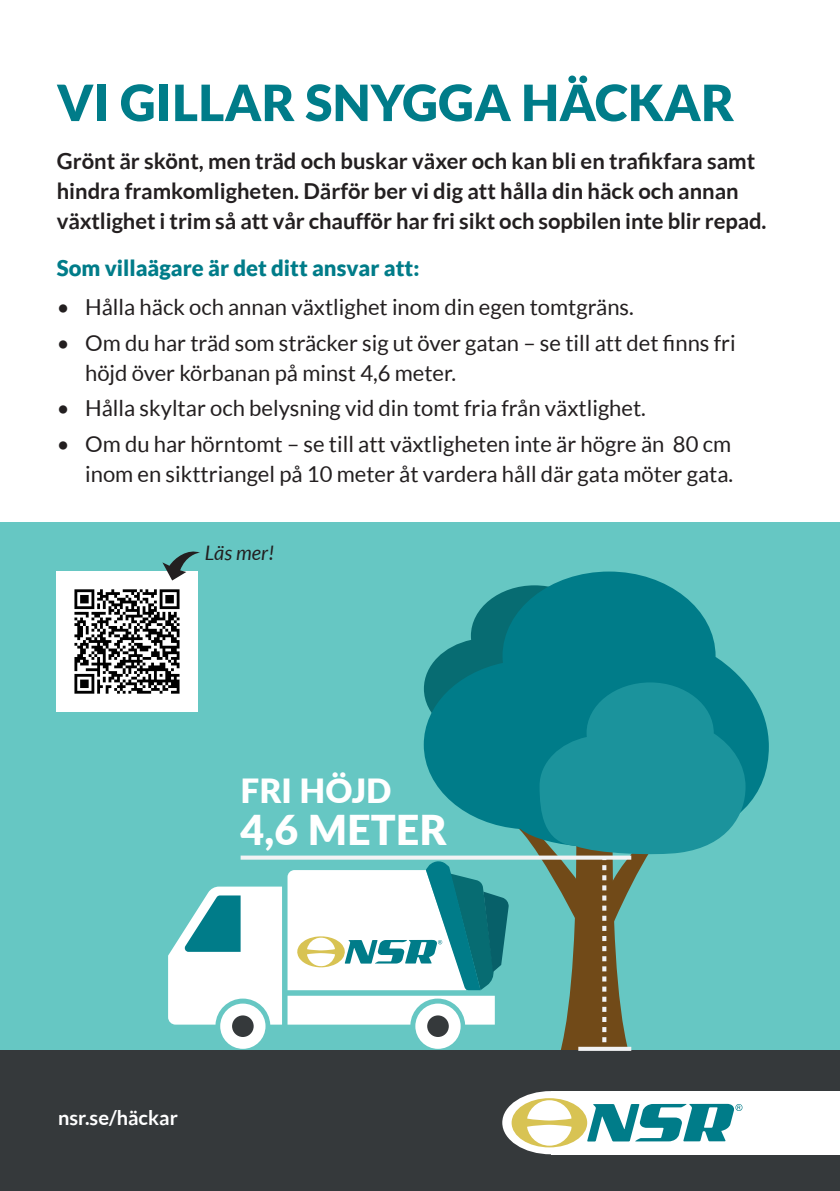
<style>
.page{position:relative;width:840px;height:1191px;background:#fff}
.page>*{position:absolute;margin:0;border:0;box-sizing:border-box;transform-origin:0 0}
.Huvudrubrik{font:900 50px "Lato";letter-spacing:.005em;color:#007c89}
.t1{font:900 41.2px "Lato";color:#fff}
.t2{font:900 33.4px "Lato";color:#fff}
.t3{font:22px/30px "Lato";color:#231f20}
.t4{font:700 22px/30px "Lato";color:#231f20}
.t5{font:900 22px "Lato";color:#007c89}
.t6{font:700 20px "Lato";color:#fff}
.t7{font:italic 20px "Lato";color:#231f20}
</style>
<div class="page">
<div style="left:0;top:522px;width:839px;height:546px;background:#66c7c3"></div>
<svg style="left:745px;top:683px;width:23px;height:125px;fill:#007c89"></svg>
<div style="left:0;top:1049px;width:839px;height:142px;background:#35393b"></div>
<div style="left:502px;top:1091px;width:97px;height:63px;background:#fff;border-radius:50%"></div>
<div style="left:550px;top:1091px;width:289px;height:63px;background:#fff"></div>
<svg style="left:511px;top:1098px;width:231px;height:49px"></svg>
<img style="left:57px;top:571px;width:105px;height:140px">
<svg style="left:162px;top:551px;width:583px;height:500px"></svg>
<p class="Huvudrubrik" style="left:57px;top:73px;width:679px">VI GILLAR SNYGGA HÄCKAR</p>
<p class="t4" style="left:57px;top:146px;width:710px">Grönt är skönt, men träd och buskar växer och kan bli en trafikfara samt hindra framkomligheten. Därför ber vi dig att hålla din häck och annan växtlighet i trim så att vår chaufför har fri sikt och sopbilen inte blir repad.</p>
<p class="t5" style="left:57px;top:255px;width:364px">Som villaägare är det ditt ansvar att:</p>
<p class="t3" style="left:57px;top:292px;width:578px">• Hålla häck och annan växtlighet inom din egen tomtgräns.</p>
<p class="t3" style="left:85px;top:327px;width:651px;text-indent:-28px">• Om du har träd som sträcker sig ut över gatan – se till att det finns fri höjd över körbanan på minst 4,6 meter.</p>
<p class="t3" style="left:57px;top:393px;width:590px">• Hålla skyltar och belysning vid din tomt fria från växtlighet.</p>
<p class="t3" style="left:57px;top:429px;width:677px;text-align:right">• Om du har hörntomt – se till att växtligheten inte är högre än 80 cm inom en sikttriangel på 10 meter åt vardera håll där gata möter gata.</p>
<p class="t7" style="left:205px;top:541px;width:71px">Läs mer!</p>
<p class="t2" style="left:240px;top:766px;width:152px">FRI HÖJD</p>
<p class="t1" style="left:240px;top:798px;width:207px">4,6 METER</p>
<p class="t6" style="left:58px;top:1105px;width:121px">nsr.se/häckar</p>
</div>
